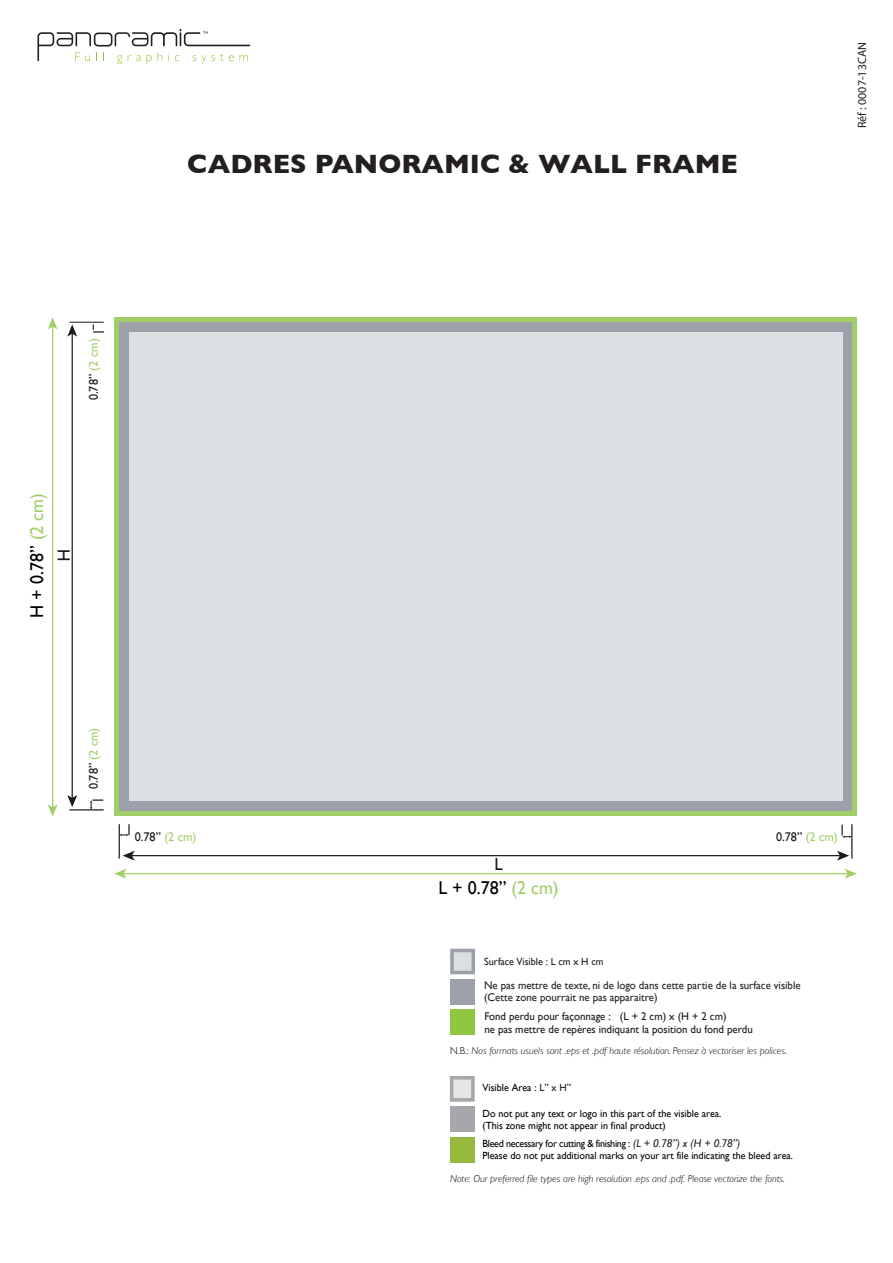
<style>
.page{position:relative;width:893px;height:1263px;background:#fff}
.page>*{position:absolute;margin:0;border:0;box-sizing:border-box;transform-origin:0 0}
.t1{font:700 27px "Gill Sans";color:#231f20}
.t2{font:18.6px "Gill Sans";color:#000}
.t3{font:17.55px "Gill Sans";color:#1c181c}
.t4{font:12.6px "Gill Sans";color:#1c181c}
.t5{font:12px "Myriad Pro";color:#231f20}
.t6{font:11.25px/12.1px "Gill Sans";color:#221f1f}
.t7{font:11.25px/13.4px "Gill Sans";color:#1c181c}
.t8{font:10.35px/12.1px "Gill Sans";color:#000}
.t9{font:10.35px "Gill Sans";color:#1e1a1d}
.t10{font:italic 300 10.05px "Gill Sans";color:#000}
.s1{color:#a0ce67}
.s2{font-style:normal}
.s3{color:#1e1a1d}
.s4{font-style:italic;font-size:11.25px;color:#1c181c}
</style>
<div class="page">
<div style="left:114px;top:317px;width:743px;height:498px;background:#a0ce67"></div>
<div style="left:119px;top:322px;width:733px;height:489px;background:#9da2aa"></div>
<div style="left:129px;top:332px;width:713px;height:469px;background:#dde0e2"></div>
<hr style="left:123px;top:873px;width:725px;height:1px;background:#a0ce67">
<svg style="left:114px;top:869px;width:12px;height:10px"></svg>
<svg style="left:845px;top:869px;width:12px;height:10px"></svg>
<hr style="left:131px;top:855px;width:710px;height:1px;background:#1c181c">
<svg style="left:123px;top:851px;width:12px;height:10px"></svg>
<svg style="left:837px;top:851px;width:12px;height:10px"></svg>
<hr style="left:52px;top:326px;width:1px;height:482px;background:#a0ce67">
<svg style="left:48px;top:804px;width:10px;height:12px"></svg>
<svg style="left:48px;top:317px;width:10px;height:12px"></svg>
<hr style="left:119px;top:824px;width:1px;height:34px;background:#1c181c">
<svg style="left:119px;top:824px;width:11px;height:12px"></svg>
<hr style="left:851px;top:824px;width:1px;height:34px;background:#1c181c">
<svg style="left:841px;top:825px;width:11px;height:13px"></svg>
<hr style="left:72px;top:333px;width:1px;height:465px;background:#1c181c">
<svg style="left:67px;top:324px;width:10px;height:13px"></svg>
<svg style="left:67px;top:795px;width:10px;height:12px"></svg>
<hr style="left:69px;top:322px;width:35px;height:1px;background:#1c181c">
<hr style="left:69px;top:809px;width:35px;height:1px;background:#1c181c">
<svg style="left:92px;top:324px;width:12px;height:9px"></svg>
<svg style="left:90px;top:799px;width:13px;height:11px"></svg>
<svg style="left:37px;top:29px;width:213px;height:35px"></svg>
<svg style="left:450px;top:1076px;width:25px;height:25px"></svg>
<div style="left:450px;top:1137px;width:25px;height:25px;background:#95b93d"></div>
<div style="left:450px;top:1106px;width:25px;height:25px;background:#a5a7aa"></div>
<div style="left:450px;top:979px;width:25px;height:26px;background:#9ca1a9"></div>
<svg style="left:450px;top:949px;width:25px;height:25px"></svg>
<div style="left:450px;top:1009px;width:25px;height:26px;background:#90c741"></div>
<h1 class="t1" style="left:187px;top:148px;width:552px">CADRES PANORAMIC &amp; WALL FRAME</h1>
<p class="t5" style="left:855px;top:128px;width:88px;rotate:-90deg">Réf : 0007-13CAN</p>
<p class="t4" style="left:86px;top:400px;width:63px;rotate:-90deg">0.78” <span class="s1">(2 cm)</span></p>
<h2 class="t2" style="left:26px;top:618px;width:126px;rotate:-90deg">H + 0.78” <span class="s1">(2 cm)</span></h2>
<h3 class="t3" style="left:74px;top:549px;width:14px;rotate:90deg">H</h3>
<p class="t4" style="left:86px;top:789px;width:63px;rotate:-90deg">0.78” <span class="s1">(2 cm)</span></p>
<p class="t4" style="left:135px;top:830px;width:63px">0.78” <span class="s1">(2 cm)</span></p>
<p class="t4" style="left:776px;top:830px;width:63px">0.78” <span class="s1">(2 cm)</span></p>
<h3 class="t3" style="left:494px;top:854px;width:10px">L</h3>
<h2 class="t2" style="left:438px;top:877px;width:122px">L + 0.78” <span class="s1">(2 cm)</span></h2>
<p class="t9" style="left:484px;top:955px;width:121px">Surface Visible : L cm x H cm</p>
<p class="t6" style="left:484px;top:979px;width:318px">Ne pas mettre de texte, ni de logo dans cette partie de la surface visible (Cette zone pourrait ne pas apparaitre)</p>
<p class="t7" style="left:484px;top:1009px;width:270px">Fond perdu pour façonnage : (L + 2 cm) x (H + 2 cm)<br>ne pas mettre de repères indiquant la position du fond perdu</p>
<p class="t10" style="left:450px;top:1045px;width:338px"><span class="s2">N.B.:</span> Nos formats usuels sont .eps et .pdf haute résolution. Pensez à vectoriser les polices.</p>
<p class="t8" style="left:482px;top:1081px;width:90px">Visible Area : <span class="s3">L” x H”</span></p>
<p class="t8" style="left:482px;top:1107px;width:240px">Do not put any text or logo in this part of the visible area. (This zone might not appear in final product)</p>
<p class="t8" style="left:482px;top:1137px;width:312px">Bleed necessary for cutting &amp; finishing : <span class="s4">(L + 0.78”) x (H + 0.78”)<br></span>Please do not put additional marks on your art file indicating the bleed area.</p>
<p class="t10" style="left:450px;top:1173px;width:336px">Note: Our preferred file types are high resolution .eps and .pdf. Please vectorize the fonts.</p>
</div>
